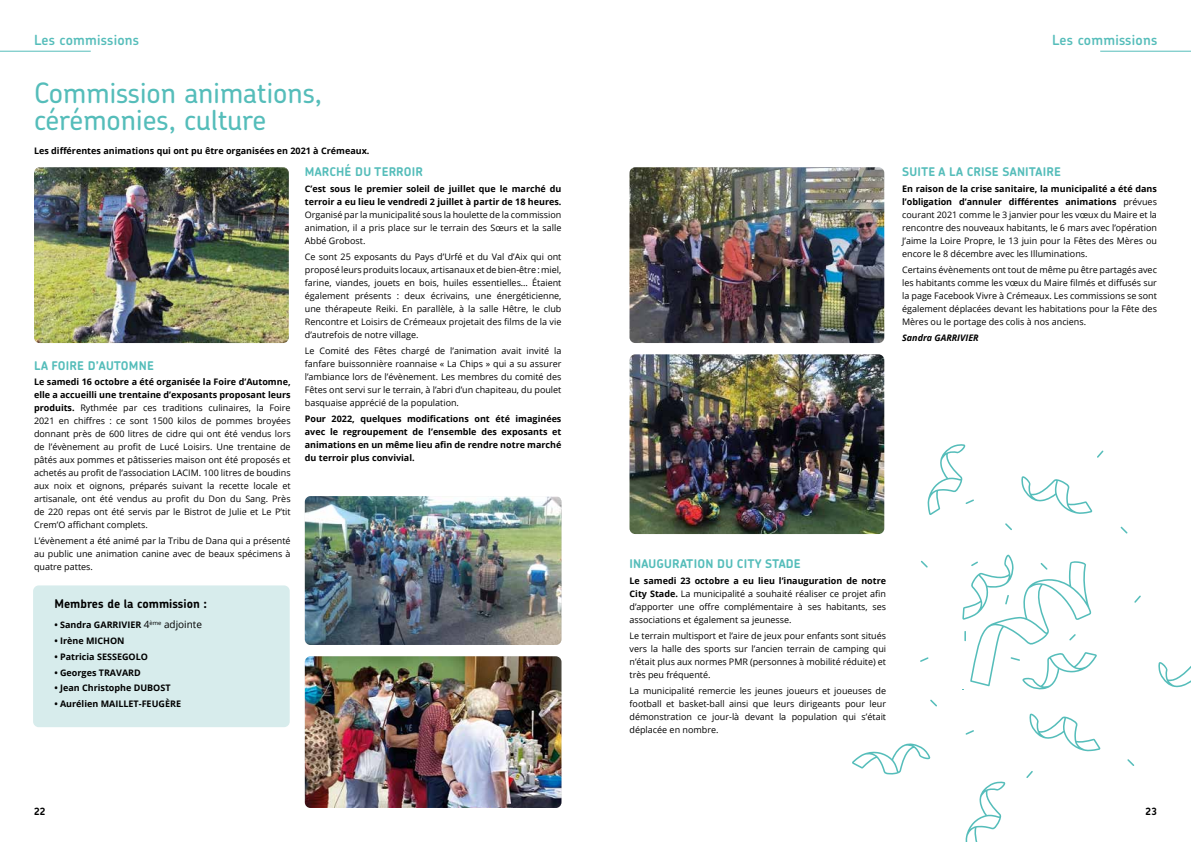
<style>
.page{position:relative;width:1191px;height:842px;background:#fff}
.page>*{position:absolute;margin:0;border:0;box-sizing:border-box;transform-origin:0 0}
.t1{font:500 28px/27px "Chevin Pro";color:#55bdba}
.t2{font:600 14px "Chevin Pro";letter-spacing:.015em;color:#55bdba}
.t3{font:700 12px "Chevin Pro";letter-spacing:.015em;color:#55bdba}
.t4{font:700 12px "Chevin Pro";color:#000}
.t5{font:700 10px "Chevin Pro";color:#000}
.t6{font:9px/13px "Open Sans";color:#000;text-align:justify}
.t7{font:700 9px/13px "Open Sans";color:#000}
.t8{font:italic 700 9px "Open Sans";color:#000}
.s1{font-weight:700}
.s2{font-weight:400;font-size:10px}
</style>
<div class="page">
<img style="left:34px;top:167px;width:255px;height:176px">
<img style="left:629px;top:167px;width:255px;height:176px">
<img style="left:629px;top:354px;width:255px;height:180px">
<img style="left:305px;top:496px;width:256px;height:149px">
<img style="left:305px;top:656px;width:256px;height:152px">
<div style="left:33px;top:585px;width:257px;height:142px;background:#d7ecec;border-radius:6px"></div>
<hr style="left:1100px;top:51px;width:91px;height:1px;background:#55bdba">
<hr style="left:0;top:51px;width:91px;height:1px;background:#55bdba">
<svg style="left:962px;top:555px;width:134px;height:135px"></svg>
<svg style="left:1021px;top:476px;width:71px;height:38px"></svg>
<svg style="left:1029px;top:714px;width:71px;height:37px"></svg>
<svg style="left:852px;top:743px;width:78px;height:31px"></svg>
<svg style="left:1158px;top:662px;width:33px;height:26px"></svg>
<svg style="left:965px;top:781px;width:40px;height:61px"></svg>
<svg style="left:1120px;top:527px;width:7px;height:7px"></svg>
<svg style="left:1134px;top:595px;width:6px;height:8px"></svg>
<svg style="left:921px;top:561px;width:6px;height:7px"></svg>
<svg style="left:1097px;top:450px;width:6px;height:8px"></svg>
<svg style="left:1026px;top:771px;width:6px;height:7px"></svg>
<svg style="left:1005px;top:523px;width:7px;height:7px"></svg>
<svg style="left:1127px;top:759px;width:7px;height:7px"></svg>
<svg style="left:930px;top:700px;width:7px;height:6px"></svg>
<svg style="left:927px;top:444px;width:47px;height:71px"></svg>
<svg style="left:965px;top:730px;width:9px;height:5px"></svg>
<svg style="left:920px;top:657px;width:8px;height:5px"></svg>
<h2 class="t2" style="left:34px;top:30px;width:107px">Les commissions</h2>
<h2 class="t2" style="left:1052px;top:30px;width:107px">Les commissions</h2>
<h1 class="t1" style="left:34px;top:79px;width:289px">Commission animations, cérémonies, culture</h1>
<h3 class="t3" style="left:305px;top:164px;width:120px">MARCHÉ DU TERROIR</h3>
<p class="t7" style="left:305px;top:182px;width:258px">C’est sous le premier soleil de juillet que le marché du terroir a eu lieu le vendredi 2 juillet à partir de 18 heures.</p>
<p class="t6" style="left:305px;top:208px;width:258px">Organisé par la municipalité sous la houlette de la commission animation, il a pris place sur le terrain des Sœurs et la salle Abbé Grobost.</p>
<p class="t6" style="left:305px;top:250px;width:258px">Ce sont 25 exposants du Pays d’Urfé et du Val d’Aix qui ont proposé leurs produits locaux, artisanaux et de bien-être : miel, farine, viandes, jouets en bois, huiles essentielles… Étaient également présents : deux écrivains, une énergéticienne, une thérapeute Reiki. En parallèle, à la salle Hêtre, le club Rencontre et Loisirs de Crémeaux projetait des films de la vie d’autrefois de notre village.</p>
<p class="t6" style="left:305px;top:344px;width:258px">Le Comité des Fêtes chargé de l’animation avait invité la fanfare buissonnière roannaise « La Chips » qui a su assurer l’ambiance lors de l’évènement. Les membres du comité des Fêtes ont servi sur le terrain, à l’abri d’un chapiteau, du poulet basquaise apprécié de la population.</p>
<p class="t7" style="left:305px;top:412px;width:258px;text-align:justify">Pour 2022, quelques modifications ont été imaginées avec le regroupement de l’ensemble des exposants et animations en un même lieu afin de rendre notre marché du terroir plus convivial.</p>
<p class="t7" style="left:34px;top:144px;width:337px">Les différentes animations qui ont pu être organisées en 2021 à Crémeaux.</p>
<h3 class="t3" style="left:34px;top:357px;width:121px">LA FOIRE D’AUTOMNE</h3>
<p class="t6" style="left:34px;top:375px;width:258px"><span class="s1">Le samedi 16 octobre a été organisée la Foire d’Automne, elle a accueilli une trentaine d’exposants proposant leurs produits.</span> Rythmée par ces traditions culinaires, la Foire 2021 en chiffres : ce sont 1500 kilos de pommes broyées donnant près de 600 litres de cidre qui ont été vendus lors de l’évènement au profit de Lucé Loisirs. Une trentaine de pâtés aux pommes et pâtisseries maison ont été proposés et achetés au profit de l’association LACIM. 100 litres de boudins aux noix et oignons, préparés suivant la recette locale et artisanale, ont été vendus au profit du Don du Sang. Près de 220 repas ont été servis par le Bistrot de Julie et Le P’tit Crem’O affichant complets.</p>
<p class="t6" style="left:34px;top:534px;width:258px">L’évènement a été animé par la Tribu de Dana qui a présenté au public une animation canine avec de beaux spécimens à quatre pattes.</p>
<h3 class="t4" style="left:54px;top:596px;width:154px">Membres de la commission :</h3>
<p class="t7" style="left:54px;top:618px;width:149px">• Sandra GARRIVIER <span class="s2">4</span><sup>ème</sup> <span class="s2">adjointe</span></p>
<p class="t7" style="left:54px;top:634px;width:72px">• Irène MICHON</p>
<p class="t7" style="left:54px;top:650px;width:95px">• Patricia SESSEGOLO</p>
<p class="t7" style="left:54px;top:665px;width:88px">• Georges TRAVARD</p>
<p class="t7" style="left:54px;top:681px;width:118px">• Jean Christophe DUBOST</p>
<p class="t7" style="left:54px;top:697px;width:128px">• Aurélien MAILLET-FEUGÈRE</p>
<h3 class="t3" style="left:902px;top:164px;width:160px">SUITE A LA CRISE SANITAIRE</h3>
<p class="t6" style="left:902px;top:182px;width:256px"><span class="s1">En raison de la crise sanitaire, la municipalité a été dans l’obligation d’annuler différentes animations</span> prévues courant 2021 comme le 3 janvier pour les vœux du Maire et la rencontre des nouveaux habitants, le 6 mars avec l’opération J’aime la Loire Propre, le 13 juin pour la Fêtes des Mères ou encore le 8 décembre avec les Illuminations.</p>
<p class="t6" style="left:902px;top:263px;width:256px">Certains évènements ont tout de même pu être partagés avec les habitants comme les vœux du Maire filmés et diffusés sur la page Facebook Vivre à Crémeaux. Les commissions se sont également déplacées devant les habitations pour la Fête des Mères ou le portage des colis à nos anciens.</p>
<p class="t8" style="left:902px;top:331px;width:78px">Sandra GARRIVIER</p>
<h3 class="t3" style="left:629px;top:556px;width:172px">INAUGURATION DU CITY STADE</h3>
<p class="t6" style="left:629px;top:574px;width:258px"><span class="s1">Le samedi 23 octobre a eu lieu l’inauguration de notre City Stade.</span> La municipalité a souhaité réaliser ce projet afin d’apporter une offre complémentaire à ses habitants, ses associations et également sa jeunesse.</p>
<p class="t6" style="left:629px;top:629px;width:258px">Le terrain multisport et l’aire de jeux pour enfants sont situés vers la halle des sports sur l’ancien terrain de camping qui n’était plus aux normes PMR (personnes à mobilité réduite) et très peu fréquenté.</p>
<p class="t6" style="left:629px;top:683px;width:258px">La municipalité remercie les jeunes joueurs et joueuses de football et basket-ball ainsi que leurs dirigeants pour leur démonstration ce jour-là devant la population qui s’était déplacée en nombre.</p>
<p class="t5" style="left:34px;top:805px;width:13px">22</p>
<p class="t5" style="left:1145px;top:805px;width:13px">23</p>
</div>
